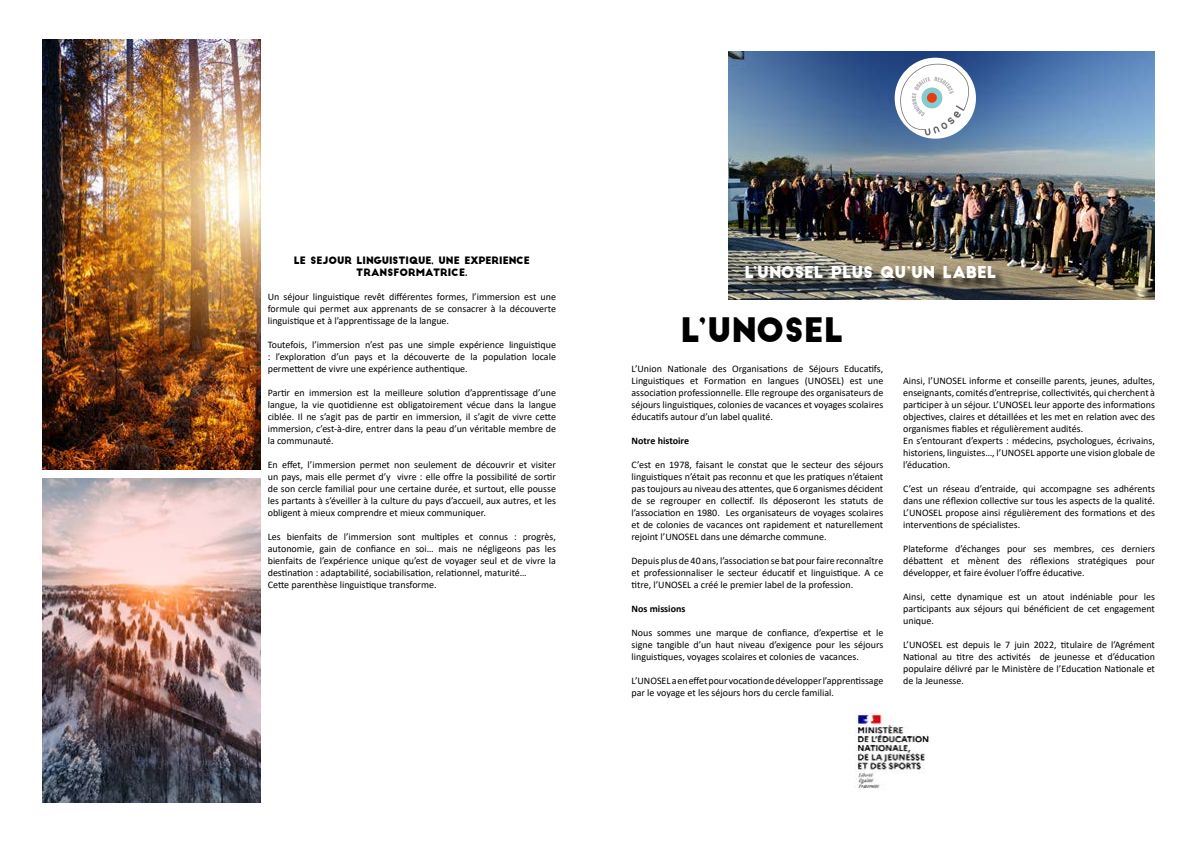
<style>
.page{position:relative;width:1191px;height:842px;background:#fff}
.page>*{position:absolute;margin:0;border:0;box-sizing:border-box;transform-origin:0 0}
.t1{font:33px "Big John";color:#000}
.t2{font:16px "Big John";color:#fff}
.t3{font:10px/12px "Calibri";color:#000;text-align:justify}
.t4{font:10px/12px "Big John";color:#000;text-align:center}
.t5{font:700 10px "Calibri";color:#000}
</style>
<div class="page">
<img style="left:43px;top:479px;width:218px;height:323px">
<img style="left:43px;top:40px;width:218px;height:429px">
<img style="left:854px;top:711px;width:77px;height:79px">
<img style="left:728px;top:51px;width:427px;height:248px">
<div style="left:894px;top:58px;width:82px;height:81px;background:#fff;border-radius:50%"></div>
<svg style="left:900px;top:64px;width:69px;height:71px"></svg>
<div style="left:747px;top:268px;width:261px;height:23px;background:#000;opacity:.75"></div>
<p class="t4" style="left:294px;top:255px;width:237px">LE SEJOUR LINGUISTIQUE, UNE EXPERIENCE<br>TRANSFORMATRICE.</p>
<p class="t3" style="left:268px;top:290px;width:290px">Un séjour linguistique revêt différentes formes, l’immersion est une formule qui permet aux apprenants de se consacrer à la découverte linguistique et à l’apprentissage de la langue.</p>
<p class="t3" style="left:268px;top:338px;width:290px">Toutefois, l’immersion n’est pas une simple expérience linguistique : l’exploration d’un pays et la découverte de la population locale permettent de vivre une expérience authentique.</p>
<p class="t3" style="left:268px;top:386px;width:290px">Partir en immersion est la meilleure solution d’apprentissage d’une langue, la vie quotidienne est obligatoirement vécue dans la langue ciblée. Il ne s’agit pas de partir en immersion, il s’agit de vivre cette immersion, c’est-à-dire, entrer dans la peau d’un véritable membre de la communauté.</p>
<p class="t3" style="left:268px;top:458px;width:290px">En effet, l’immersion permet non seulement de découvrir et visiter un pays, mais elle permet d’y vivre : elle offre la possibilité de sortir de son cercle familial pour une certaine durée, et surtout, elle pousse les partants à s’éveiller à la culture du pays d’accueil, aux autres, et les obligent à mieux comprendre et mieux communiquer.</p>
<p class="t3" style="left:268px;top:530px;width:290px;text-align:left">Les bienfaits de l’immersion sont multiples et connus : progrès, autonomie, gain de confiance en soi… mais ne négligeons pas les bienfaits de l’expérience unique qu’est de voyager seul et de vivre la destination : adaptabilité, sociabilisation, relationnel, maturité…<br>Cette parenthèse linguistique transforme.</p>
<h2 class="t2" style="left:744px;top:265px;width:254px">L’UNOSEL PLUS QU’UN LABEL</h2>
<h1 class="t1" style="left:680px;top:315px;width:165px">L’UNOSEL</h1>
<p class="t3" style="left:631px;top:362px;width:253px">L’Union Nationale des Organisations de Séjours Educatifs, Linguistiques et Formation en langues (UNOSEL) est une association professionnelle. Elle regroupe des organisateurs de séjours linguistiques, colonies de vacances et voyages scolaires éducatifs autour d’un label qualité.</p>
<p class="t5" style="left:631px;top:433px;width:59px">Notre histoire</p>
<p class="t3" style="left:631px;top:458px;width:253px">C’est en 1978, faisant le constat que le secteur des séjours linguistiques n’était pas reconnu et que les pratiques n’étaient pas toujours au niveau des attentes, que 6 organismes décident de se regrouper en collectif. Ils déposeront les statuts de l’association en 1980. Les organisateurs de voyages scolaires et de colonies de vacances ont rapidement et naturellement rejoint l’UNOSEL dans une démarche commune.</p>
<p class="t3" style="left:631px;top:554px;width:253px">Depuis plus de 40 ans, l’association se bat pour faire reconnaître et professionnaliser le secteur éducatif et linguistique. A ce titre, l’UNOSEL a créé le premier label de la profession.</p>
<p class="t5" style="left:631px;top:601px;width:55px">Nos missions</p>
<p class="t3" style="left:631px;top:626px;width:253px">Nous sommes une marque de confiance, d’expertise et le signe tangible d’un haut niveau d’exigence pour les séjours linguistiques, voyages scolaires et colonies de vacances.</p>
<p class="t3" style="left:631px;top:674px;width:253px">L’UNOSEL a en effet pour vocation de développer l’apprentissage par le voyage et les séjours hors du cercle familial.</p>
<p class="t3" style="left:903px;top:374px;width:253px;text-align:left">Ainsi, l’UNOSEL informe et conseille parents, jeunes, adultes, enseignants, comités d’entreprise, collectivités, qui cherchent à participer à un séjour. L’UNOSEL leur apporte des informations objectives, claires et détaillées et les met en relation avec des organismes fiables et régulièrement audités.<br>En s’entourant d’experts : médecins, psychologues, écrivains, historiens, linguistes…, l’UNOSEL apporte une vision globale de l’éducation.</p>
<p class="t3" style="left:903px;top:482px;width:253px">C’est un réseau d’entraide, qui accompagne ses adhérents dans une réflexion collective sur tous les aspects de la qualité.<br>L’UNOSEL propose ainsi régulièrement des formations et des interventions de spécialistes.</p>
<p class="t3" style="left:903px;top:542px;width:253px">Plateforme d’échanges pour ses membres, ces derniers débattent et mènent des réflexions stratégiques pour développer, et faire évoluer l’offre éducative.</p>
<p class="t3" style="left:903px;top:590px;width:253px">Ainsi, cette dynamique est un atout indéniable pour les participants aux séjours qui bénéficient de cet engagement unique.</p>
<p class="t3" style="left:903px;top:638px;width:253px">L’UNOSEL est depuis le 7 juin 2022, titulaire de l’Agrément National au titre des activités de jeunesse et d’éducation populaire délivré par le Ministère de l’Education Nationale et de la Jeunesse.</p>
</div>
